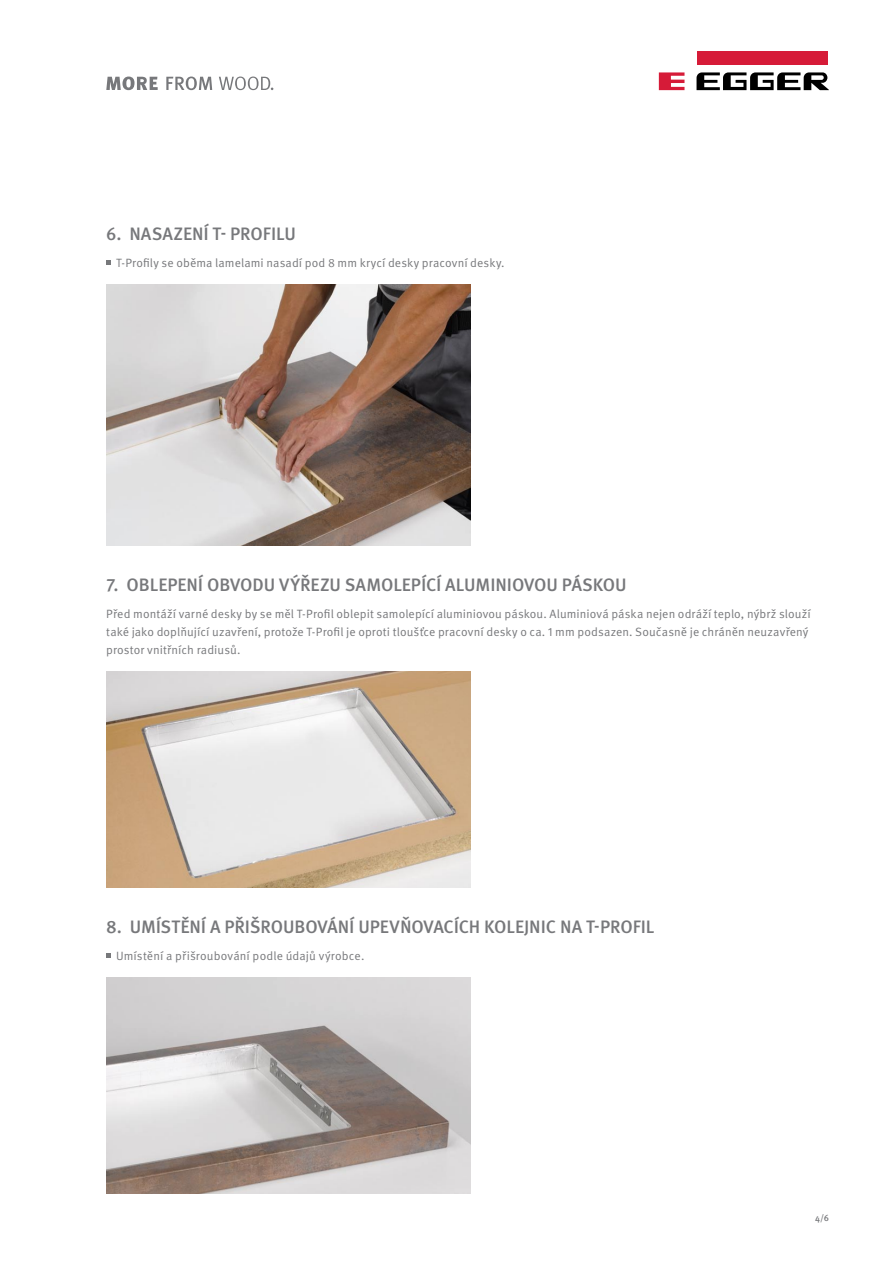
<style>
.page{position:relative;width:893px;height:1263px;background:#fff}
.page>*{position:absolute;margin:0;border:0;box-sizing:border-box;transform-origin:0 0}
.t1{font:500 18px "Meta Pro";letter-spacing:-.005em;color:#77787b}
.t2{font:12px/18px "Meta Pro";letter-spacing:.01em;color:#77787b}
.t3{font:500 9px "Meta Pro";color:#77787b}
</style>
<div class="page">
<div style="left:696px;top:51px;width:131px;height:13px;background:#d61b38"></div>
<svg style="left:659px;top:72px;width:25px;height:18px"></svg>
<svg style="left:696px;top:72px;width:133px;height:18px"></svg>
<svg style="left:106px;top:77px;width:52px;height:13px"></svg>
<svg style="left:166px;top:77px;width:46px;height:13px"></svg>
<svg style="left:219px;top:77px;width:54px;height:13px"></svg>
<img style="left:106px;top:285px;width:365px;height:261px">
<svg style="left:106px;top:260px;width:5px;height:4px"></svg>
<img style="left:106px;top:672px;width:364px;height:216px">
<svg style="left:106px;top:953px;width:5px;height:4px"></svg>
<img style="left:106px;top:978px;width:364px;height:216px">
<h1 class="t1" style="left:106px;top:222px;width:191px">6. NASAZENÍ T- PROFILU</h1>
<p class="t2" style="left:116px;top:254px;width:390px">T-Profily se oběma lamelami nasadí pod 8 mm krycí desky pracovní desky.</p>
<h1 class="t1" style="left:106px;top:573px;width:522px">7. OBLEPENÍ OBVODU VÝŘEZU SAMOLEPÍCÍ ALUMINIOVOU PÁSKOU</h1>
<p class="t2" style="left:106px;top:605px;width:706px">Před montáží varné desky by se měl T-Profil oblepit samolepící aluminiovou páskou. Aluminiová páska nejen odráží teplo, nýbrž slouží také jako doplňující uzavření, protože T-Profil je oproti tloušťce pracovní desky o ca. 1 mm podsazen. Současně je chráněn neuzavřený prostor vnitřních radiusů.</p>
<h1 class="t1" style="left:106px;top:915px;width:550px">8. UMÍSTĚNÍ A PŘIŠROUBOVÁNÍ UPEVŇOVACÍCH KOLEJNIC NA T-PROFIL</h1>
<p class="t2" style="left:116px;top:947px;width:250px">Umístění a přišroubování podle údajů výrobce.</p>
<p class="t3" style="left:815px;top:1212px;width:16px">4/6</p>
</div>
